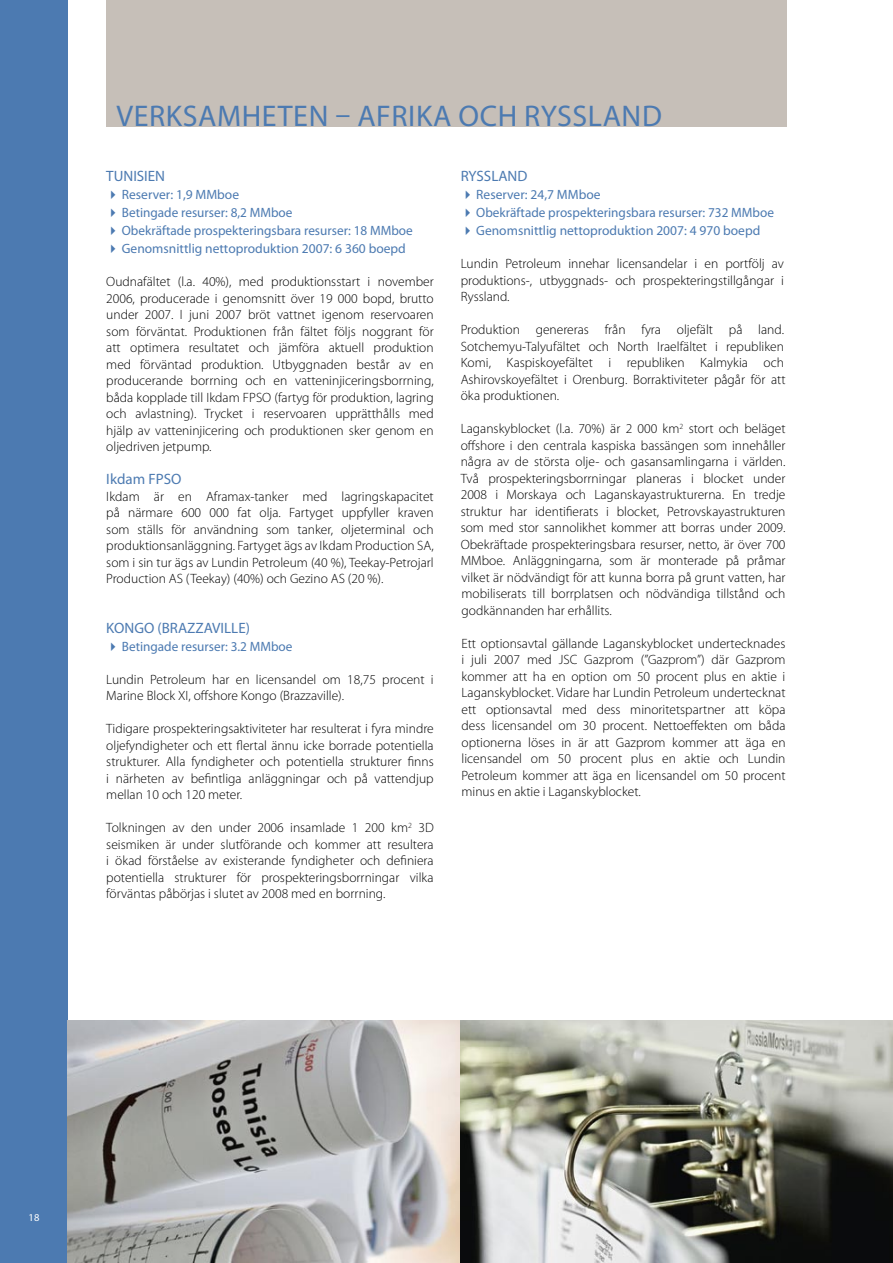
<style>
.page{position:relative;width:893px;height:1263px;background:#fff}
.page>*{position:absolute;margin:0;border:0;box-sizing:border-box;transform-origin:0 0}
.t1{font:30px "Myriad Pro";color:#4c7ab1}
.t2{font:15px "Myriad Pro";color:#4c7ab1}
.t3{font:300 13.5px/16.5px "Myriad Pro";color:#000;text-align:justify}
.t4{font:13.5px "Myriad Pro";color:#4c7ab1}
.t5{font:10.5px "Myriad Pro";color:#fff}
</style>
<div class="page">
<div style="left:0;top:0;width:68px;height:1263px;background:#4c7ab1"></div>
<div style="left:106px;top:0;width:681px;height:126px;background:#c6bfb8"></div>
<img style="left:68px;top:1020px;width:825px;height:243px">
<h1 class="t1" style="left:117px;top:98px;width:19px">verksamheten</h1>
<h1 class="t1" style="left:335px;top:98px;width:39px">– afrika</h1>
<h1 class="t1" style="left:458px;top:98px;width:20px">och</h1>
<h1 class="t1" style="left:524px;top:98px;width:18px">ryssland</h1>
<p class="t2" style="left:106px;top:167px;width:60px">TUNISIEN</p>
<p class="t4" style="left:106px;top:186px;width:134px">✔Reserver: 1,9 MMboe</p>
<p class="t4" style="left:106px;top:204px;width:188px">✔Betingade resurser: 8,2 MMboe</p>
<p class="t4" style="left:106px;top:222px;width:308px">✔Obekräftade prospekteringsbara resurser: 18 MMboe</p>
<p class="t4" style="left:106px;top:240px;width:301px">✔Genomsnittlig nettoproduktion 2007: 6 360 boepd</p>
<p class="t3" style="left:106px;top:273px;width:329px">Oudnafältet (l.a. 40%), med produktionsstart i november 2006, producerade i genomsnitt över 19 000 bopd, brutto under 2007. I juni 2007 bröt vattnet igenom reservoaren som förväntat. Produktionen från fältet följs noggrant för att optimera resultatet och jämföra aktuell produktion med förväntad produktion. Utbyggnaden består av en producerande borrning och en vatteninjiceringsborrning, båda kopplade till Ikdam FPSO (fartyg för produktion, lagring och avlastning). Trycket i reservoaren upprätthålls med hjälp av vatteninjicering och produktionen sker genom en oljedriven jetpump.</p>
<p class="t2" style="left:106px;top:470px;width:77px">Ikdam FPSO</p>
<p class="t3" style="left:106px;top:488px;width:329px">Ikdam är en Aframax-tanker med lagringskapacitet på närmare 600 000 fat olja. Fartyget uppfyller kraven som ställs för användning som tanker, oljeterminal och produktionsanläggning. Fartyget ägs av Ikdam Production SA, som i sin tur ägs av Lundin Petroleum (40 %), Teekay-Petrojarl Production AS (Teekay) (40%) och Gezino AS (20 %).</p>
<p class="t2" style="left:106px;top:619px;width:145px">KONGO (BRAZZAVILLE)</p>
<p class="t4" style="left:106px;top:638px;width:188px">✔Betingade resurser: 3.2 MMboe</p>
<p class="t3" style="left:106px;top:671px;width:329px">Lundin Petroleum har en licensandel om 18,75 procent i<br>Marine Block XI, offshore Kongo (Brazzaville).</p>
<p class="t3" style="left:106px;top:720px;width:329px">Tidigare prospekteringsaktiviteter har resulterat i fyra mindre oljefyndigheter och ett flertal ännu icke borrade potentiella strukturer. Alla fyndigheter och potentiella strukturer finns i närheten av befintliga anläggningar och på vattendjup mellan 10 och 120 meter.</p>
<p class="t3" style="left:106px;top:819px;width:329px">Tolkningen av den under 2006 insamlade 1 200 km<sup>2</sup> 3D seismiken är under slutförande och kommer att resultera i ökad förståelse av existerande fyndigheter och definiera potentiella strukturer för prospekteringsborrningar vilka förväntas påbörjas i slutet av 2008 med en borrning.</p>
<p class="t2" style="left:461px;top:167px;width:68px">RYSSLAND</p>
<p class="t4" style="left:461px;top:186px;width:141px">✔Reserver: 24,7 MMboe</p>
<p class="t4" style="left:461px;top:204px;width:315px">✔Obekräftade prospekteringsbara resurser: 732 MMboe</p>
<p class="t4" style="left:461px;top:222px;width:301px">✔Genomsnittlig nettoproduktion 2007: 4 970 boepd</p>
<p class="t3" style="left:461px;top:255px;width:325px">Lundin Petroleum innehar licensandelar i en portfölj av produktions-, utbyggnads- och prospekteringstillgångar i Ryssland.</p>
<p class="t3" style="left:461px;top:321px;width:326px">Produktion genereras från fyra oljefält på land.<br>Sotchemyu-Talyufältet och North Iraelfältet i republiken Komi, Kaspiskoyefältet i republiken Kalmykia och Ashirovskoyefältet i Orenburg. Borraktiviteter pågår för att öka produktionen.</p>
<p class="t3" style="left:461px;top:420px;width:326px">Laganskyblocket (l.a. 70%) är 2 000 km<sup>2</sup> stort och beläget offshore i den centrala kaspiska bassängen som innehåller några av de största olje- och gasansamlingarna i världen.<br>Två prospekteringsborrningar planeras i blocket under 2008 i Morskaya och Laganskayastrukturerna. En tredje struktur har identifierats i blocket, Petrovskayastrukturen som med stor sannolikhet kommer att borras under 2009.<br>Obekräftade prospekteringsbara resurser, netto, är över 700<br>MMboe. Anläggningarna, som är monterade på pråmar vilket är nödvändigt för att kunna borra på grunt vatten, har mobiliserats till borrplatsen och nödvändiga tillstånd och godkännanden har erhållits.</p>
<p class="t3" style="left:461px;top:635px;width:326px">Ett optionsavtal gällande Laganskyblocket undertecknades i juli 2007 med JSC Gazprom (”Gazprom”) där Gazprom kommer att ha en option om 50 procent plus en aktie i Laganskyblocket. Vidare har Lundin Petroleum undertecknat ett optionsavtal med dess minoritetspartner att köpa dess licensandel om 30 procent. Nettoeffekten om båda optionerna löses in är att Gazprom kommer att äga en licensandel om 50 procent plus en aktie och Lundin Petroleum kommer att äga en licensandel om 50 procent minus en aktie i Laganskyblocket.</p>
<p class="t5" style="left:29px;top:1211px;width:12px">18</p>
</div>
